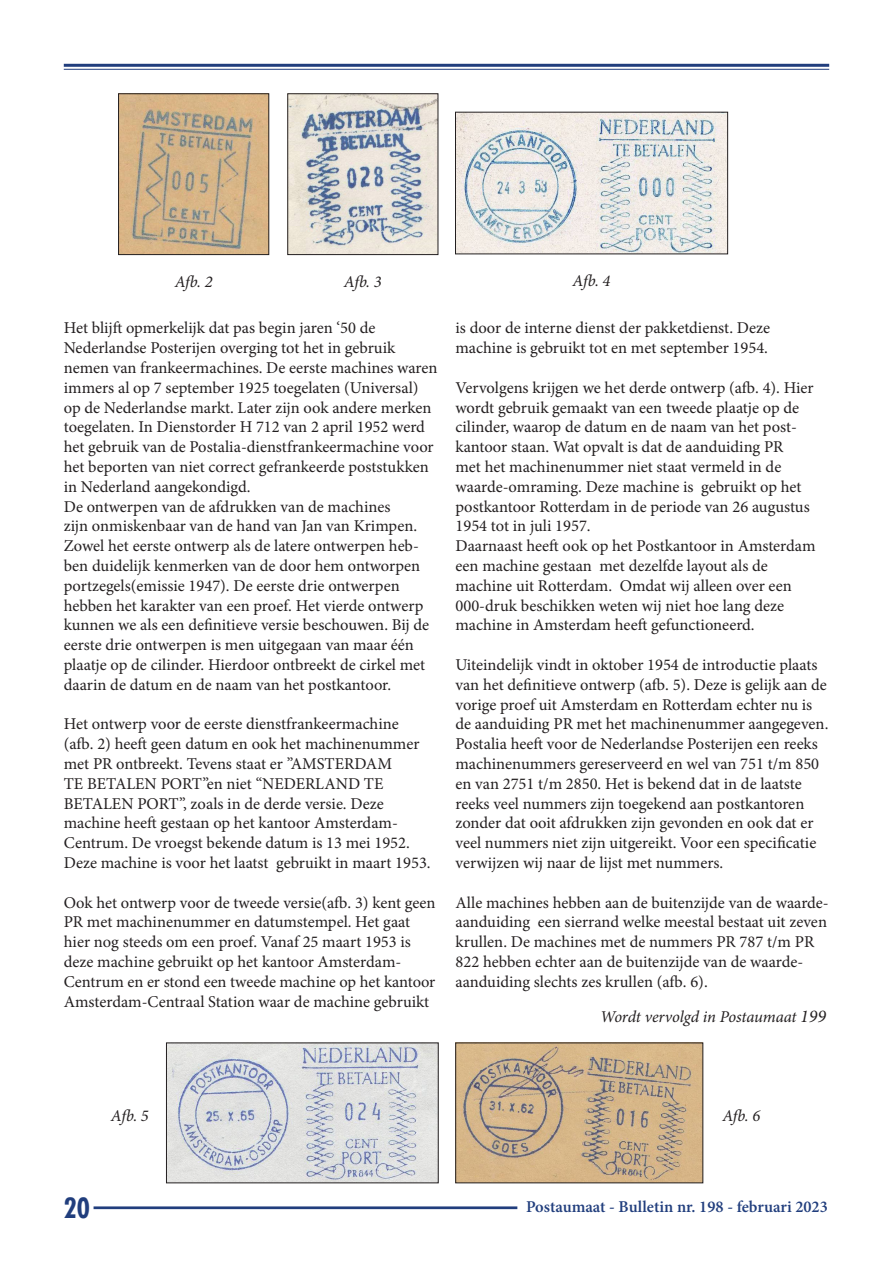
<style>
.page{position:relative;width:893px;height:1263px;background:#fff}
.page>*{position:absolute;margin:0;border:0;box-sizing:border-box;transform-origin:0 0}
.t1{font:700 condensed 27px "Futura";color:#213e7d}
.t2{font:16.5px/19.8px "Minion Pro";color:#231f20}
.t3{font:italic 16.5px "Minion Pro";letter-spacing:-.01em;color:#231f20}
.t4{font:600 16.5px "Minion Pro";color:#213e7d}
.s1{font-size:18px}
</style>
<div class="page">
<img style="left:120px;top:96px;width:147px;height:157px">
<div style="left:118px;top:94px;width:151px;height:161px;border:1px solid #231f20"></div>
<img style="left:290px;top:96px;width:146px;height:157px">
<img style="left:457px;top:114px;width:269px;height:138px">
<div style="left:455px;top:112px;width:273px;height:142px;border:1px solid #231f20"></div>
<img style="left:168px;top:1045px;width:268px;height:136px">
<img style="left:457px;top:1045px;width:244px;height:136px">
<hr style="left:94px;top:1206px;width:423px;height:3px;background:#213e7d">
<hr style="left:64px;top:64px;width:765px;height:3px;background:#213e7d">
<hr style="left:64px;top:69px;width:765px;height:1px;background:#213e7d">
<p class="t3" style="left:175px;top:270px;width:39px">Afb. 2</p>
<p class="t3" style="left:344px;top:270px;width:39px">Afb. 3</p>
<p class="t2" style="left:64px;top:318px;width:375px">Het blijft opmerkelijk dat pas begin jaren ‘50 de Nederlandse Posterijen overging tot het in gebruik nemen van frankeermachines. De eerste machines waren immers al op 7 september 1925 toegelaten (Universal) op de Nederlandse markt. Later zijn ook andere merken toegelaten. In Dienstorder H 712 van 2 april 1952 werd het gebruik van de Postalia-dienstfrankeermachine voor het beporten van niet correct gefrankeerde poststukken in Nederland aangekondigd.<br>De ontwerpen van de afdrukken van de machines<br>zijn onmiskenbaar van de hand van Jan van Krimpen.<br>Zowel het eerste ontwerp als de latere ontwerpen heb&shy;ben duidelijk kenmerken van de door hem ontworpen portzegels(emissie 1947). De eerste drie ontwerpen hebben het karakter van een proef. Het vierde ontwerp kunnen we als een definitieve versie beschouwen. Bij de eerste drie ontwerpen is men uitgegaan van maar één plaatje op de cilinder. Hierdoor ontbreekt de cirkel met daarin de datum en de naam van het postkantoor.</p>
<p class="t2" style="left:64px;top:714px;width:368px">Het ontwerp voor de eerste dienstfrankeermachine (afb. 2) heeft geen datum en ook het machinenummer met PR ontbreekt. Tevens staat er ”AMSTERDAM<br>TE BETALEN PORT”en niet “NEDERLAND TE BETALEN PORT”, zoals in de derde versie. Deze machine heeft gestaan op het kantoor Amsterdam-Centrum. De vroegst bekende datum is 13 mei 1952.<br>Deze machine is voor het laatst gebruikt in maart 1953.</p>
<p class="t2" style="left:64px;top:892px;width:373px">Ook het ontwerp voor de tweede versie(afb. 3) kent geen PR met machinenummer en datumstempel. Het gaat hier nog steeds om een proef. Vanaf 25 maart 1953 is deze machine gebruikt op het kantoor Amsterdam-Centrum en er stond een tweede machine op het kantoor Amsterdam-Centraal Station waar de machine gebruikt</p>
<p class="t3" style="left:573px;top:269px;width:39px">Afb. 4</p>
<p class="t2" style="left:455px;top:318px;width:316px">is door de interne dienst der pakketdienst. Deze machine is gebruikt tot en met september 1954.</p>
<p class="t2" style="left:455px;top:378px;width:362px">Vervolgens krijgen we het derde ontwerp (afb. 4). Hier wordt gebruik gemaakt van een tweede plaatje op de cilinder, waarop de datum en de naam van het post&shy;kantoor staan. Wat opvalt is dat de aanduiding PR<br>met het machinenummer niet staat vermeld in de waarde-omraming. Deze machine is gebruikt op het postkantoor Rotterdam in de periode van 26 augustus 1954 tot in juli 1957.<br>Daarnaast heeft ook op het Postkantoor in Amsterdam een machine gestaan met dezelfde layout als de machine uit Rotterdam. Omdat wij alleen over een 000-druk beschikken weten wij niet hoe lang deze machine in Amsterdam heeft gefunctioneerd.</p>
<p class="t2" style="left:455px;top:655px;width:374px">Uiteindelijk vindt in oktober 1954 de introductie plaats van het definitieve ontwerp (afb. 5). Deze is gelijk aan de vorige proef uit Amsterdam en Rotterdam echter nu is de aanduiding PR met het machinenummer aangegeven.<br>Postalia heeft voor de Nederlandse Posterijen een reeks machinenummers gereserveerd en wel van 751 t/m 850 en van 2751 t/m 2850. Het is bekend dat in de laatste reeks veel nummers zijn toegekend aan postkantoren zonder dat ooit afdrukken zijn gevonden en ook dat er veel nummers niet zijn uitgereikt. Voor een specificatie verwijzen wij naar de lijst met nummers.</p>
<p class="t2" style="left:455px;top:892px;width:375px">Alle machines hebben aan de buitenzijde van de waarde&shy;aanduiding een sierrand welke meestal bestaat uit zeven krullen. De machines met de nummers PR 787 t/m PR 822 hebben echter aan de buitenzijde van de waarde&shy;aanduiding slechts zes krullen (afb. 6).</p>
<p class="t3" style="left:600px;top:1005px;width:227px">Wordt vervolgd in Postaumaat <span class="s1">199</span></p>
<p class="t3" style="left:111px;top:1105px;width:39px">Afb. 5</p>
<p class="t3" style="left:722px;top:1105px;width:39px">Afb. 6</p>
<h1 class="t1" style="left:64px;top:1190px;width:28px">20</h1>
<p class="t4" style="left:526px;top:1195px;width:303px">Postaumaat - Bulletin nr. 198 - februari 2023</p>
</div>
